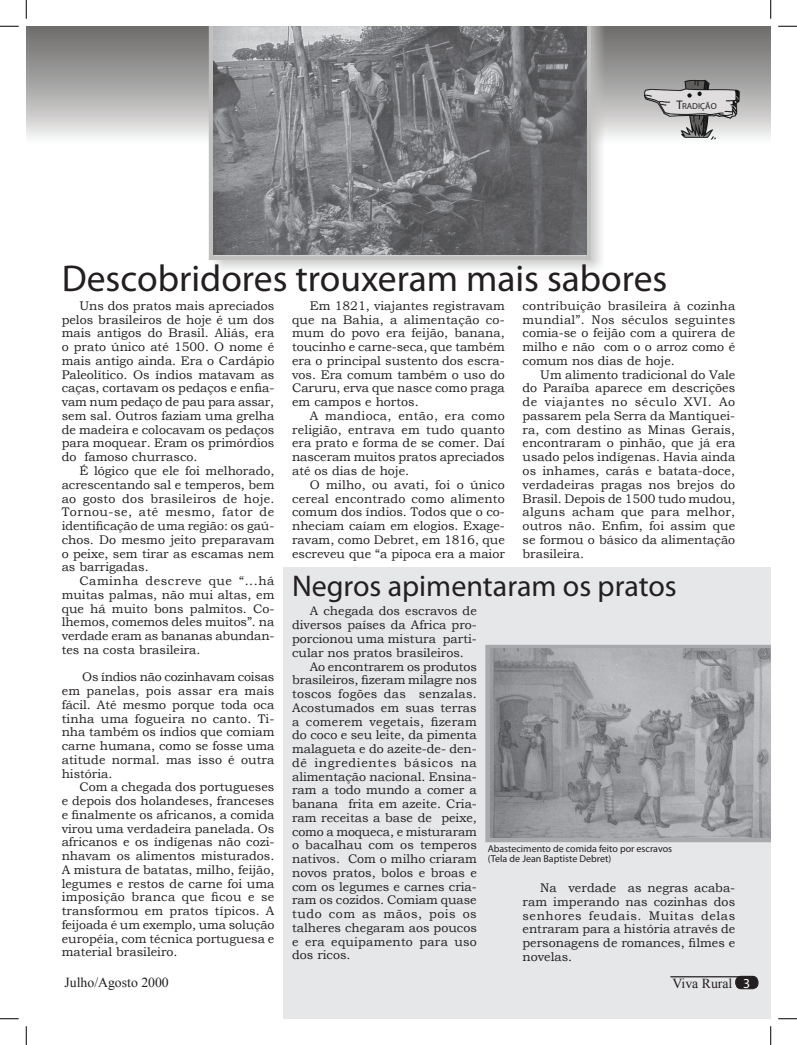
<style>
.page{position:relative;width:797px;height:1045px;background:#fff}
.page>*{position:absolute;margin:0;border:0;box-sizing:border-box;transform-origin:0 0}
.t1{font:37.5px "Myriad Pro";color:#231f20}
.t2{font:30px "Myriad Pro";color:#231f20}
.t3{font:13.75px "Times New Roman";color:#231f20}
.t4{font:12.5px/13.8px "Bookman Old Style";color:#231f20;text-align:justify}
.t5{font:10px/10px "Myriad Pro";color:#231f20}
.t6{font:8.75px "Myriad Pro";color:#231f20}
.s1{font-size:12.5px}
.s2{font-family:"Myriad Pro";color:#fff}
</style>
<div class="page">
<img style="left:28px;top:26px;width:742px;height:244px">
<div style="left:283px;top:567px;width:487px;height:451px;background:#e6e7e9"></div>
<svg style="left:485px;top:645px;width:285px;height:197px;background:#a8a9ad"></svg>
<img style="left:214px;top:26px;width:372px;height:229px">
<img style="left:490px;top:648px;width:280px;height:189px">
<div style="left:735px;top:976px;width:23px;height:12px;background:#231f20;border-radius:6px"></div>
<div style="left:735px;top:976px;width:23px;height:13px;border:1px solid #231f20;border-radius:6px"></div>
<hr style="left:670px;top:976px;width:84px;height:1px;background:#231f20">
<svg style="left:0;top:25px;width:19px;height:2px"></svg>
<svg style="left:778px;top:25px;width:19px;height:2px"></svg>
<svg style="left:0;top:1018px;width:19px;height:1px"></svg>
<svg style="left:778px;top:1018px;width:19px;height:1px"></svg>
<svg style="left:25px;top:0;width:2px;height:19px"></svg>
<svg style="left:25px;top:1026px;width:2px;height:19px"></svg>
<svg style="left:770px;top:0;width:1px;height:19px"></svg>
<svg style="left:770px;top:1026px;width:1px;height:19px"></svg>
<p class="t6" style="left:676px;top:100px;width:42px"><span class="s1">T</span>RADIÇÃO</p>
<h1 class="t1" style="left:62px;top:255px;width:607px">Descobridores trouxeram mais sabores</h1>
<p class="t4" style="left:62px;top:299px;width:214px;text-indent:18px">Uns dos pratos mais apreciados pelos brasileiros de hoje é um dos mais antigos do Brasil. Aliás, era o prato único até 1500. O nome é mais antigo ainda. Era o Cardápio Paleolítico. Os índios matavam as caças, cortavam os pedaços e enfia&shy;vam num pedaço de pau para assar, sem sal. Outros faziam uma grelha de madeira e colocavam os pedaços para moquear. Eram os primórdios do famoso churrasco.</p>
<p class="t4" style="left:62px;top:464px;width:214px;text-indent:18px">É lógico que ele foi melhorado, acrescentando sal e temperos, bem ao gosto dos brasileiros de hoje.<br>Tornou-se, até mesmo, fator de identificação de uma região: os gaú&shy;chos. Do mesmo jeito preparavam o peixe, sem tirar as escamas nem as barrigadas.</p>
<p class="t4" style="left:62px;top:574px;width:214px;text-indent:18px">Caminha descreve que “...há muitas palmas, não mui altas, em que há muito bons palmitos. Co&shy;lhemos, comemos deles muitos”. na verdade eram as bananas abundan&shy;tes na costa brasileira.</p>
<p class="t4" style="left:62px;top:670px;width:214px;text-indent:20px">Os índios não cozinhavam coisas em panelas, pois assar era mais fácil. Até mesmo porque toda oca tinha uma fogueira no canto. Ti&shy;nha também os índios que comiam carne humana, como se fosse uma atitude normal. mas isso é outra história.</p>
<p class="t4" style="left:62px;top:780px;width:214px;text-indent:18px">Com a chegada dos portugueses e depois dos holandeses, franceses e finalmente os africanos, a comida virou uma verdadeira panelada. Os africanos e os índígenas não cozi&shy;nhavam os alimentos misturados.<br>A mistura de batatas, milho, feijão, legumes e restos de carne foi uma imposição branca que ficou e se transformou em pratos típicos. A feijoada é um exemplo, uma solução européia, com técnica portuguesa e material brasileiro.</p>
<p class="t4" style="left:522px;top:299px;width:214px">contribuição brasileira à cozinha mundial”. Nos séculos seguintes comia-se o feijão com a quirera de milho e não com o o arroz como é comum nos dias de hoje.</p>
<p class="t4" style="left:522px;top:367px;width:214px;text-indent:18px">Um alimento tradicional do Vale do Paraíba aparece em descrições de viajantes no século XVI. Ao passarem pela Serra da Mantiquei&shy;ra, com destino as Minas Gerais, encontraram o pinhão, que já era usado pelos indígenas. Havia ainda os inhames, carás e batata-doce, verdadeiras pragas nos brejos do Brasil. Depois de 1500 tudo mudou, alguns acham que para melhor, outros não. Enfim, foi assim que se formou o básico da alimentação brasileira.</p>
<h2 class="t2" style="left:292px;top:567px;width:386px">Negros apimentaram os pratos</h2>
<p class="t4" style="left:292px;top:604px;width:186px;text-indent:18px">A chegada dos escravos de diversos países da Africa pro&shy;porcionou uma mistura parti&shy;cular nos pratos brasileiros.</p>
<p class="t4" style="left:292px;top:659px;width:186px;text-indent:18px">Ao encontrarem os produtos brasileiros, fizeram milagre nos toscos fogões das senzalas.<br>Acostumados em suas terras a comerem vegetais, fizeram do coco e seu leite, da pimenta malagueta e do azeite-de- den&shy;dê ingredientes básicos na alimentação nacional. Ensina&shy;ram a todo mundo a comer a banana frita em azeite. Cria&shy;ram receitas a base de peixe, como a moqueca, e misturaram o bacalhau com os temperos nativos. Com o milho criaram novos pratos, bolos e broas e com os legumes e carnes cria&shy;ram os cozidos. Comiam quase tudo com as mãos, pois os talheres chegaram aos poucos e era equipamento para uso dos ricos.</p>
<p class="t4" style="left:292px;top:299px;width:214px;text-indent:18px">Em 1821, viajantes registravam que na Bahia, a alimentação co&shy;mum do povo era feijão, banana, toucinho e carne-seca, que também era o principal sustento dos escra&shy;vos. Era comum também o uso do Caruru, erva que nasce como praga em campos e hortos.</p>
<p class="t4" style="left:292px;top:409px;width:214px;text-indent:18px">A mandioca, então, era como religião, entrava em tudo quanto era prato e forma de se comer. Daí nasceram muitos pratos apreciados até os dias de hoje.</p>
<p class="t4" style="left:292px;top:477px;width:214px;text-indent:18px">O milho, ou avati, foi o único cereal encontrado como alimento comum dos índios. Todos que o co&shy;nheciam caíam em elogios. Exage&shy;ravam, como Debret, em 1816, que escreveu que “a pipoca era a maior</p>
<p class="t5" style="left:487px;top:843px;width:186px">Abastecimento de comida feito por escravos (Tela de Jean Baptiste Debret)</p>
<p class="t4" style="left:522px;top:881px;width:214px;text-indent:18px">Na verdade as negras acaba&shy;ram imperando nas cozinhas dos senhores feudais. Muitas delas entraram para a história através de personagens de romances, filmes e novelas.</p>
<p class="t3" style="left:65px;top:972px;width:106px">Julho/Agosto 2000</p>
<p class="t3" style="left:672px;top:974px;width:79px">Viva Rural <span class="s2">3</span></p>
</div>
